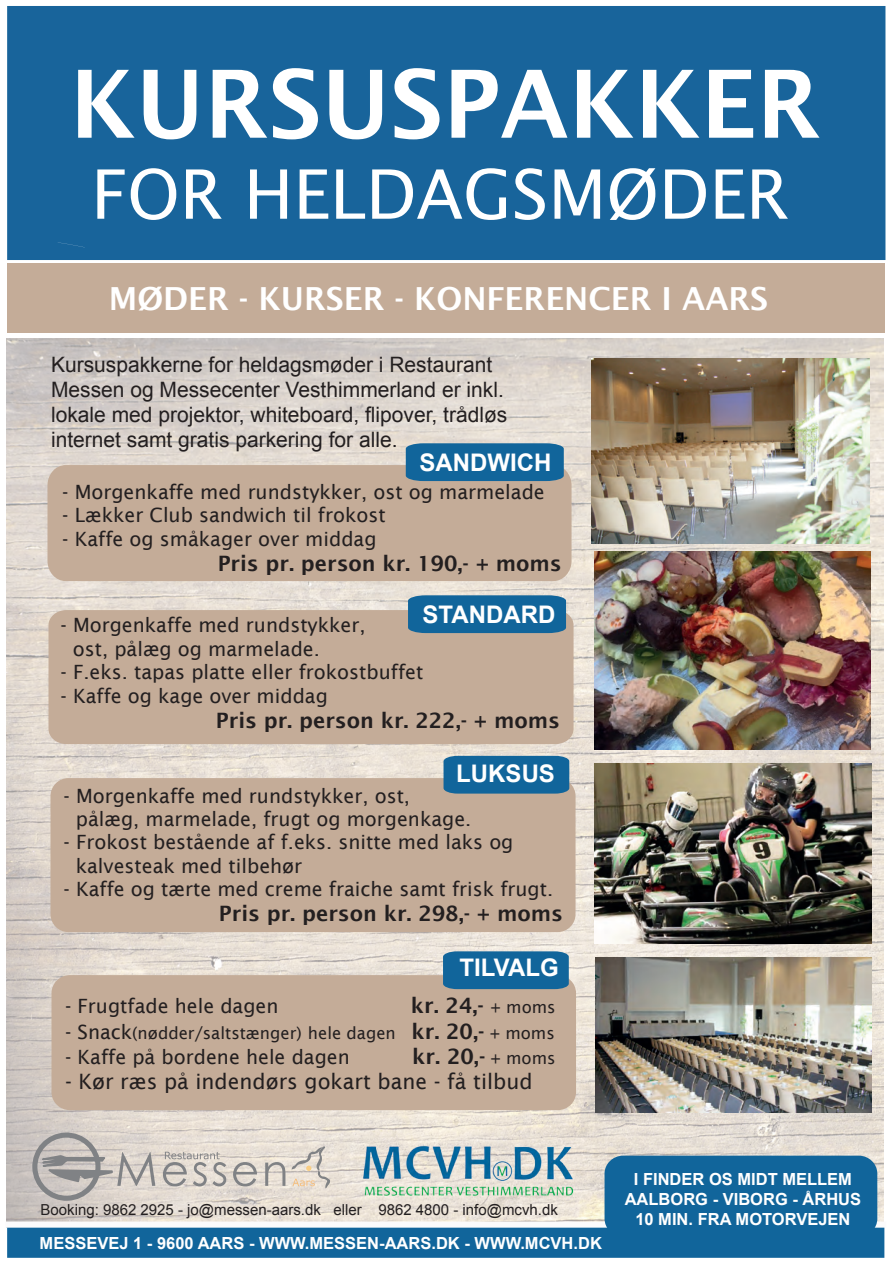
<style>
.page{position:relative;width:893px;height:1263px;background:#fff}
.page>*{position:absolute;margin:0;border:0;box-sizing:border-box;transform-origin:0 0}
.t1{font:600 93.9px "Lucida Sans";color:#fff}
.t2{font:68.25px "Lucida Sans";color:#fff}
.t3{font:600 31.8px "Lucida Sans";color:#fff}
.t4{font:700 24.3px "Arial";color:#fff}
.t5{font:21.15px/25.2px "Arial";color:#231f20}
.t6{font:600 21.15px "Lucida Sans";color:#231f20}
.t7{font:21.15px "Lucida Sans";color:#231f20}
.t8{font:19.65px/23.4px "Lucida Sans";color:#231f20}
.t9{font:700 16.65px/19.8px "Arial";color:#fff;text-align:center}
.t10{font:16.65px "Lucida Sans";color:#231f20}
.t11{font:15.15px "Arial";color:#231f20}
.s1{font-weight:400;font-size:16.65px}
.s2{font-size:19.65px}
.s3{font-weight:600;font-size:21.15px}
</style>
<div class="page">
<img style="left:7px;top:338px;width:876px;height:883px">
<div style="left:47px;top:465px;width:524px;height:116px;background:#c4ac98"></div>
<div style="left:48px;top:610px;width:525px;height:134px;background:#c4ac98"></div>
<div style="left:50px;top:778px;width:525px;height:154px;background:#c4ac98;border-radius:18px"></div>
<div style="left:51px;top:975px;width:525px;height:135px;background:#c4ac98;border-radius:18px"></div>
<div style="left:7px;top:6px;width:878px;height:254px;background:#18649b"></div>
<div style="left:8px;top:263px;width:877px;height:70px;background:#c4ac98"></div>
<svg style="left:6px;top:1221px;width:879px;height:37px;background:#347ba9"></svg>
<div style="left:604px;top:1156px;width:273px;height:81px;background:#11659b;border-radius:18px"></div>
<svg style="left:30px;top:1130px;width:125px;height:74px;background:#c2bcb8"></svg>
<svg style="left:233px;top:1162px;width:24px;height:24px"></svg>
<svg style="left:265px;top:1162px;width:20px;height:24px"></svg>
<svg style="left:163px;top:1152px;width:63px;height:34px;background:#c8c2bc"></svg>
<svg style="left:292px;top:1146px;width:38px;height:42px;background:#dad1c7"></svg>
<div style="left:406px;top:443px;width:158px;height:38px;background:#11659b"></div>
<div style="left:408px;top:595px;width:158px;height:38px;background:#11659b"></div>
<div style="left:443px;top:756px;width:126px;height:37px;background:#11659b"></div>
<div style="left:443px;top:951px;width:126px;height:38px;background:#11659b"></div>
<img style="left:595px;top:552px;width:276px;height:198px">
<img style="left:361px;top:1144px;width:214px;height:53px">
<img style="left:596px;top:957px;width:276px;height:156px">
<img style="left:592px;top:358px;width:278px;height:185px">
<img style="left:595px;top:763px;width:277px;height:180px">
<h1 class="t1" style="left:70px;top:51px;width:752px">KURSUSPAKKER</h1>
<h2 class="t2" style="left:91px;top:155px;width:699px">FOR HELDAGSMØDER</h2>
<h3 class="t3" style="left:109px;top:280px;width:661px">MØDER - KURSER - KONFERENCER I AARS</h3>
<p class="t5" style="left:51px;top:352px;width:458px">Kursuspakkerne for heldagsmøder i Restaurant Messen og Messecenter Vesthimmerland er inkl. lokale med projektor, whiteboard, flipover, trådløs internet samt gratis parkering for alle.</p>
<p class="t8" style="left:62px;top:480px;width:484px">- Morgenkaffe med rundstykker, ost og marmelade</p>
<p class="t8" style="left:62px;top:504px;width:325px">- Lækker Club sandwich til frokost</p>
<p class="t8" style="left:62px;top:527px;width:316px">- Kaffe og småkager over middag</p>
<p class="t6" style="left:218px;top:551px;width:346px">Pris pr. person kr. 190,- + moms</p>
<p class="t4" style="left:419px;top:446px;width:133px">SANDWICH</p>
<p class="t4" style="left:422px;top:598px;width:134px">STANDARD</p>
<p class="t8" style="left:73px;top:614px;width:294px;text-indent:-12px">- Morgenkaffe med rundstykker, ost, pålæg og marmelade.</p>
<p class="t8" style="left:60px;top:660px;width:364px">- F.eks. tapas platte eller frokostbuffet</p>
<p class="t8" style="left:60px;top:684px;width:269px">- Kaffe og kage over middag</p>
<p class="t6" style="left:216px;top:708px;width:346px">Pris pr. person kr. 222,- + moms</p>
<p class="t4" style="left:456px;top:757px;width:100px">LUKSUS</p>
<p class="t8" style="left:76px;top:784px;width:397px;text-indent:-12px">- Morgenkaffe med rundstykker, ost, pålæg, marmelade, frugt og morgenkage.</p>
<p class="t8" style="left:76px;top:831px;width:439px;text-indent:-12px">- Frokost bestående af f.eks. snitte med laks og kalvesteak med tilbehør</p>
<p class="t8" style="left:63px;top:877px;width:491px">- Kaffe og tærte med creme fraiche samt frisk frugt.</p>
<p class="t6" style="left:219px;top:902px;width:346px">Pris pr. person kr. 298,- + moms</p>
<p class="t4" style="left:460px;top:951px;width:101px">TILVALG</p>
<p class="t8" style="left:65px;top:994px;width:215px">- Frugtfade hele dagen</p>
<p class="t6" style="left:411px;top:994px;width:146px">kr. 24,- <span class="s1">+ moms</span></p>
<p class="t10" style="left:65px;top:1023px;width:491px"><span class="s2">- Snack</span>(nødder/saltstænger) hele dagen <span class="s3">kr. 20,-</span> + moms</p>
<p class="t8" style="left:65px;top:1045px;width:286px">- Kaffe på bordene hele dagen</p>
<p class="t6" style="left:412px;top:1044px;width:145px">kr. 20,- <span class="s1">+ moms</span></p>
<p class="t7" style="left:65px;top:1069px;width:469px">- Kør ræs på indendørs gokart bane - få tilbud</p>
<p class="t11" style="left:40px;top:1200px;width:519px">Booking: 9862 2925 - jo@messen-aars.dk eller 9862 4800 - info@mcvh.dk</p>
<p class="t9" style="left:40px;top:1233px;width:564px">MESSEVEJ 1 - 9600 AARS - WWW.MESSEN-AARS.DK - WWW.MCVH.DK</p>
<p class="t9" style="left:625px;top:1170px;width:238px">I FINDER OS MIDT MELLEM<br>AALBORG - VIBORG - ÅRHUS<br>10 MIN. FRA MOTORVEJEN</p>
</div>
